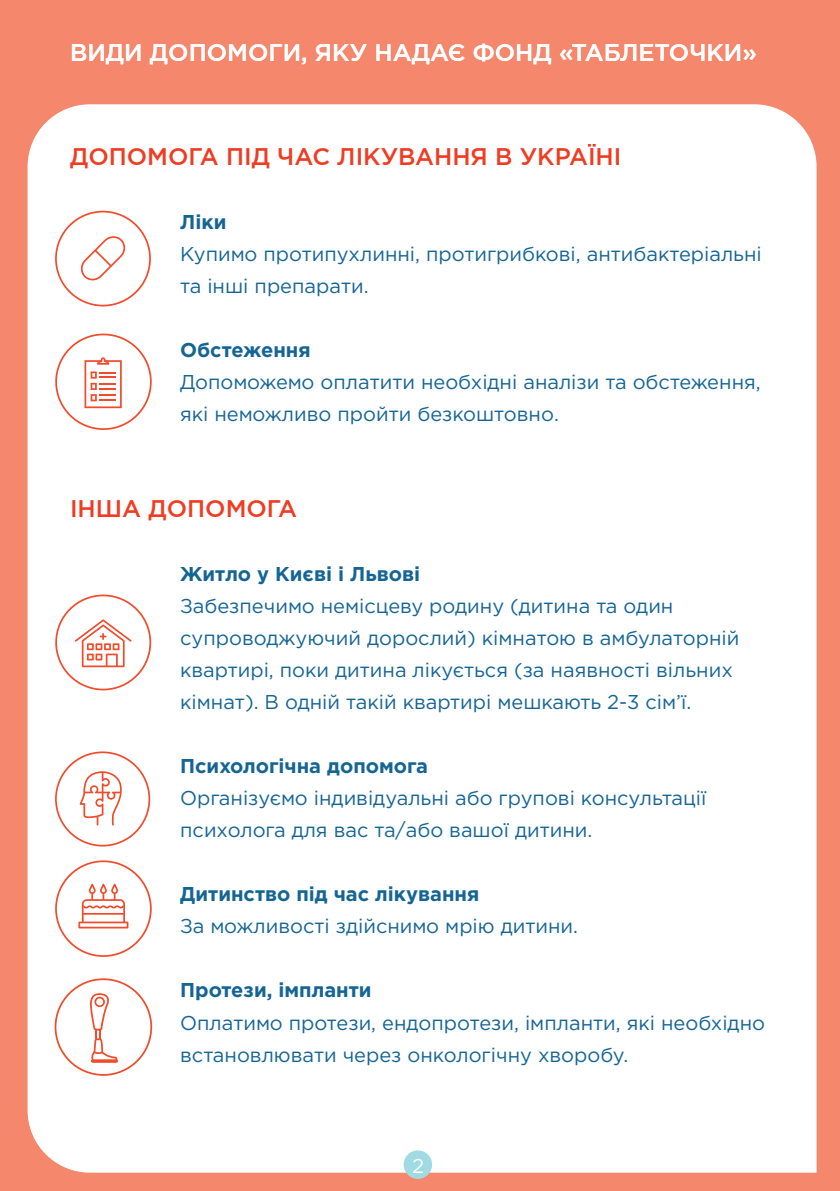
<style>
.page{position:relative;width:840px;height:1191px;background:#fff}
.page>*{position:absolute;margin:0;border:0;box-sizing:border-box;transform-origin:0 0}
.t1{font:500 24px "Gotham Pro";color:#ef3c22}
.t2{font:500 24px "Gotham Pro";color:#fff}
.t3{font:20px/32px "Gotham Pro";color:#156594}
.t4{font:700 20px "Gotham Pro";color:#156594}
.t5{font:20px "Gotham Pro";color:#fff}
</style>
<div class="page">
<div style="left:0;top:0;width:839px;height:1191px;background:#f4876c"></div>
<div style="left:28px;top:104px;width:788px;height:1068px;background:#fff"></div>
<svg style="left:55px;top:211px;width:96px;height:95px;background:#fdf0ed"></svg>
<svg style="left:55px;top:594px;width:96px;height:96px;background:#fde8e4"></svg>
<svg style="left:55px;top:751px;width:95px;height:95px;background:#fdebe8"></svg>
<svg style="left:55px;top:860px;width:97px;height:97px;background:#fde9e5"></svg>
<svg style="left:55px;top:333px;width:97px;height:97px;background:#fde9e5"></svg>
<svg style="left:55px;top:978px;width:97px;height:97px;background:#fdeeea"></svg>
<hr style="left:91px;top:1059px;width:27px;height:3px;background:#f04c2b;border-radius:2px">
<div style="left:403px;top:1150px;width:29px;height:28px;background:#a0dae3;border-radius:50%"></div>
<p class="t2" style="left:70px;top:39px;width:688px">ВИДИ ДОПОМОГИ, ЯКУ НАДАЄ ФОНД «ТАБЛЕТОЧКИ»</p>
<p class="t1" style="left:70px;top:143px;width:552px">ДОПОМОГА ПІД ЧАС ЛІКУВАННЯ В УКРАЇНІ</p>
<p class="t4" style="left:180px;top:210px;width:48px">Ліки</p>
<p class="t3" style="left:180px;top:238px;width:583px">Купимо протипухлинні, протигрибкові, антибактеріальні та інші препарати.</p>
<p class="t4" style="left:180px;top:338px;width:132px">Обстеження</p>
<p class="t3" style="left:180px;top:366px;width:581px">Допоможемо оплатити необхідні аналізи та обстеження, які неможливо пройти безкоштовно.</p>
<p class="t1" style="left:70px;top:495px;width:228px">ІНША ДОПОМОГА</p>
<p class="t4" style="left:180px;top:562px;width:241px">Житло у Києві і Львові</p>
<p class="t3" style="left:180px;top:590px;width:560px">Забезпечимо немісцеву родину (дитина та один супроводжуючий дорослий) кімнатою в амбулаторній квартирі, поки дитина лікується (за наявності вільних кімнат). В одній такій квартирі мешкають 2-3 сім’ї.</p>
<p class="t4" style="left:180px;top:754px;width:249px">Психологічна допомога</p>
<p class="t3" style="left:180px;top:782px;width:527px">Організуємо індивідуальні або групові консультації психолога для вас та/або вашої дитини.</p>
<p class="t4" style="left:180px;top:882px;width:300px">Дитинство під час лікування</p>
<p class="t3" style="left:180px;top:910px;width:399px">За можливості здійснимо мрію дитини.</p>
<p class="t4" style="left:180px;top:978px;width:193px">Протези, імпланти</p>
<p class="t3" style="left:180px;top:1006px;width:586px">Оплатимо протези, ендопротези, імпланти, які необхідно встановлювати через онкологічну хворобу.</p>
<p class="t5" style="left:412px;top:1154px;width:13px">2</p>
</div>
